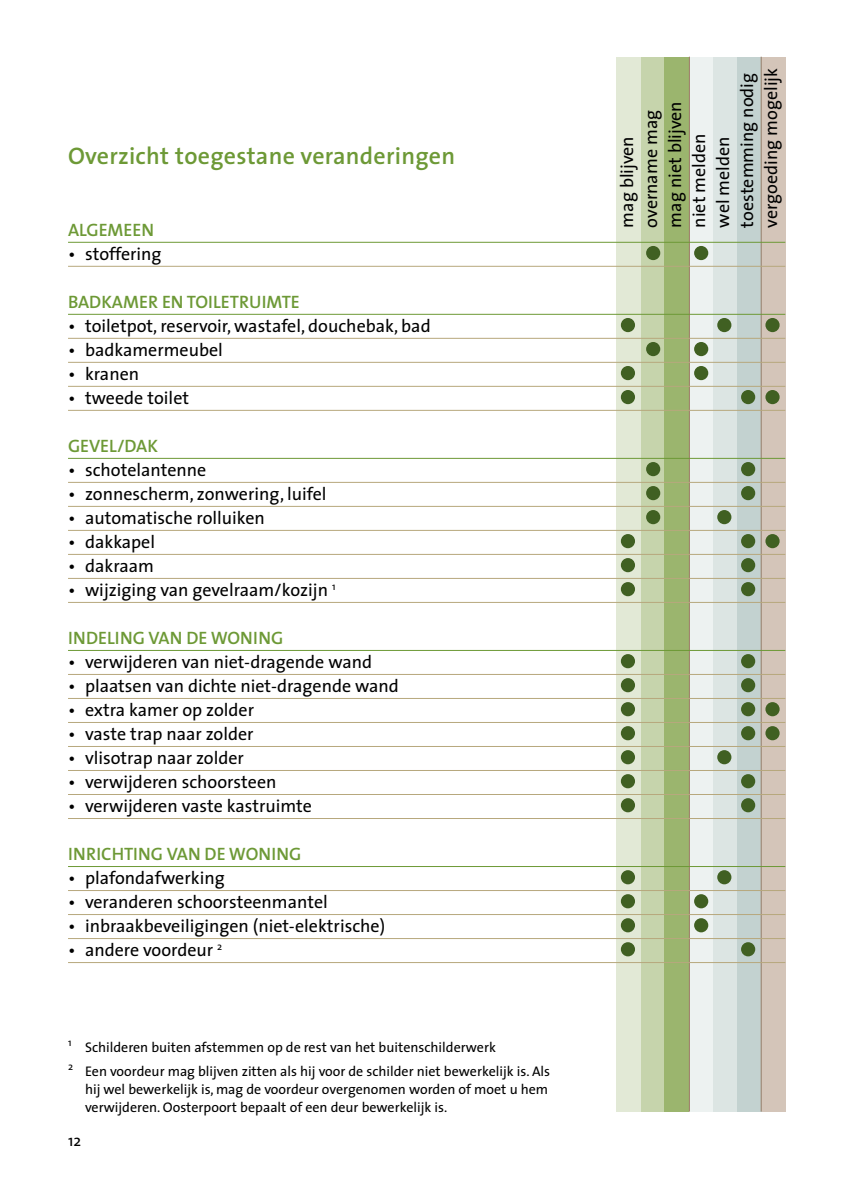
<style>
.page{position:relative;width:842px;height:1191px;background:#fff}
.page>*{position:absolute;margin:0;border:0;box-sizing:border-box;transform-origin:0 0}
.t1{font:600 24px "The Sans";letter-spacing:.01em;color:#6d9936}
.t2{font:18px/24px "The Sans";color:#000}
.t3{font:600 18px "The Sans";color:#6d9936}
.t4{font:16px "The Sans";color:#000}
.t5{font:14px/24px "The Sans";color:#000}
</style>
<div class="page">
<div style="left:713px;top:57px;width:27px;height:1054px;background:#dce5e3"></div>
<div style="left:759px;top:57px;width:26px;height:1054px;background:#d4c5b9"></div>
<div style="left:737px;top:57px;width:24px;height:1054px;background:#c3d2d0"></div>
<div style="left:641px;top:57px;width:24px;height:1054px;background:#c6d4ac"></div>
<div style="left:687px;top:57px;width:26px;height:1054px;background:#edf2f1"></div>
<div style="left:665px;top:57px;width:24px;height:1054px;background:#9bb56e"></div>
<div style="left:617px;top:57px;width:24px;height:1054px;background:#e2e9d6"></div>
<hr style="left:689px;top:57px;width:1px;height:1054px;background:#9a7962">
<hr style="left:761px;top:57px;width:1px;height:1054px;background:#9a7962">
<hr style="left:68px;top:242px;width:717px;height:1px;background:#6d9936">
<hr style="left:68px;top:266px;width:717px;height:1px;background:#b7a87d">
<hr style="left:68px;top:314px;width:717px;height:1px;background:#6d9936">
<hr style="left:68px;top:338px;width:717px;height:1px;background:#b7a87d">
<hr style="left:68px;top:362px;width:717px;height:1px;background:#b7a87d">
<hr style="left:68px;top:386px;width:717px;height:1px;background:#b7a87d">
<hr style="left:68px;top:410px;width:717px;height:1px;background:#b7a87d">
<hr style="left:68px;top:458px;width:717px;height:1px;background:#6d9936">
<hr style="left:68px;top:482px;width:717px;height:1px;background:#b7a87d">
<hr style="left:68px;top:506px;width:717px;height:1px;background:#b7a87d">
<hr style="left:68px;top:530px;width:717px;height:1px;background:#b7a87d">
<hr style="left:68px;top:554px;width:717px;height:1px;background:#b7a87d">
<hr style="left:68px;top:578px;width:717px;height:1px;background:#b7a87d">
<hr style="left:68px;top:602px;width:717px;height:1px;background:#b7a87d">
<hr style="left:68px;top:650px;width:717px;height:1px;background:#6d9936">
<hr style="left:68px;top:674px;width:717px;height:1px;background:#b7a87d">
<hr style="left:68px;top:698px;width:717px;height:1px;background:#b7a87d">
<hr style="left:68px;top:722px;width:717px;height:1px;background:#b7a87d">
<hr style="left:68px;top:746px;width:717px;height:1px;background:#b7a87d">
<hr style="left:68px;top:770px;width:717px;height:1px;background:#b7a87d">
<hr style="left:68px;top:794px;width:717px;height:1px;background:#b7a87d">
<hr style="left:68px;top:818px;width:717px;height:1px;background:#b7a87d">
<hr style="left:68px;top:866px;width:717px;height:1px;background:#6d9936">
<hr style="left:68px;top:890px;width:717px;height:1px;background:#b7a87d">
<hr style="left:68px;top:914px;width:717px;height:1px;background:#b7a87d">
<hr style="left:68px;top:938px;width:717px;height:1px;background:#b7a87d">
<hr style="left:68px;top:962px;width:717px;height:1px;background:#b7a87d">
<div style="left:646px;top:246px;width:14px;height:14px;background:#406022;border-radius:50%"></div>
<div style="left:694px;top:246px;width:14px;height:14px;background:#406022;border-radius:50%"></div>
<div style="left:621px;top:318px;width:14px;height:14px;background:#406022;border-radius:50%"></div>
<div style="left:717px;top:318px;width:14px;height:14px;background:#406022;border-radius:50%"></div>
<div style="left:765px;top:318px;width:15px;height:14px;background:#406022;border-radius:50%"></div>
<div style="left:646px;top:342px;width:14px;height:14px;background:#406022;border-radius:50%"></div>
<div style="left:694px;top:342px;width:14px;height:14px;background:#406022;border-radius:50%"></div>
<div style="left:621px;top:366px;width:14px;height:14px;background:#406022;border-radius:50%"></div>
<div style="left:694px;top:366px;width:14px;height:14px;background:#406022;border-radius:50%"></div>
<div style="left:621px;top:390px;width:14px;height:14px;background:#406022;border-radius:50%"></div>
<div style="left:741px;top:390px;width:14px;height:14px;background:#406022;border-radius:50%"></div>
<div style="left:765px;top:390px;width:15px;height:14px;background:#406022;border-radius:50%"></div>
<div style="left:646px;top:462px;width:14px;height:14px;background:#406022;border-radius:50%"></div>
<div style="left:741px;top:462px;width:14px;height:14px;background:#406022;border-radius:50%"></div>
<div style="left:646px;top:486px;width:14px;height:14px;background:#406022;border-radius:50%"></div>
<div style="left:741px;top:486px;width:14px;height:14px;background:#406022;border-radius:50%"></div>
<div style="left:646px;top:510px;width:14px;height:14px;background:#406022;border-radius:50%"></div>
<div style="left:717px;top:510px;width:14px;height:14px;background:#406022;border-radius:50%"></div>
<div style="left:621px;top:534px;width:14px;height:14px;background:#406022;border-radius:50%"></div>
<div style="left:741px;top:534px;width:14px;height:14px;background:#406022;border-radius:50%"></div>
<div style="left:765px;top:534px;width:15px;height:14px;background:#406022;border-radius:50%"></div>
<div style="left:621px;top:558px;width:14px;height:14px;background:#406022;border-radius:50%"></div>
<div style="left:741px;top:558px;width:14px;height:14px;background:#406022;border-radius:50%"></div>
<div style="left:621px;top:582px;width:14px;height:14px;background:#406022;border-radius:50%"></div>
<div style="left:741px;top:582px;width:14px;height:14px;background:#406022;border-radius:50%"></div>
<div style="left:621px;top:654px;width:14px;height:14px;background:#406022;border-radius:50%"></div>
<div style="left:741px;top:654px;width:14px;height:14px;background:#406022;border-radius:50%"></div>
<div style="left:621px;top:678px;width:14px;height:14px;background:#406022;border-radius:50%"></div>
<div style="left:741px;top:678px;width:14px;height:14px;background:#406022;border-radius:50%"></div>
<div style="left:621px;top:702px;width:14px;height:14px;background:#406022;border-radius:50%"></div>
<div style="left:741px;top:702px;width:14px;height:14px;background:#406022;border-radius:50%"></div>
<div style="left:765px;top:702px;width:15px;height:14px;background:#406022;border-radius:50%"></div>
<div style="left:621px;top:726px;width:14px;height:14px;background:#406022;border-radius:50%"></div>
<div style="left:741px;top:726px;width:14px;height:14px;background:#406022;border-radius:50%"></div>
<div style="left:765px;top:726px;width:15px;height:14px;background:#406022;border-radius:50%"></div>
<div style="left:621px;top:750px;width:14px;height:14px;background:#406022;border-radius:50%"></div>
<div style="left:717px;top:750px;width:14px;height:14px;background:#406022;border-radius:50%"></div>
<div style="left:621px;top:774px;width:14px;height:14px;background:#406022;border-radius:50%"></div>
<div style="left:741px;top:774px;width:14px;height:14px;background:#406022;border-radius:50%"></div>
<div style="left:621px;top:798px;width:14px;height:14px;background:#406022;border-radius:50%"></div>
<div style="left:741px;top:798px;width:14px;height:14px;background:#406022;border-radius:50%"></div>
<div style="left:621px;top:870px;width:14px;height:14px;background:#406022;border-radius:50%"></div>
<div style="left:717px;top:870px;width:14px;height:14px;background:#406022;border-radius:50%"></div>
<div style="left:621px;top:894px;width:14px;height:14px;background:#406022;border-radius:50%"></div>
<div style="left:694px;top:894px;width:14px;height:14px;background:#406022;border-radius:50%"></div>
<div style="left:621px;top:918px;width:14px;height:14px;background:#406022;border-radius:50%"></div>
<div style="left:694px;top:918px;width:14px;height:14px;background:#406022;border-radius:50%"></div>
<div style="left:621px;top:942px;width:14px;height:14px;background:#406022;border-radius:50%"></div>
<div style="left:741px;top:942px;width:14px;height:14px;background:#406022;border-radius:50%"></div>
<h1 class="t1" style="left:68px;top:136px;width:389px">Overzicht toegestane veranderingen</h1>
<p class="t3" style="left:68px;top:215px;width:88px">ALGEMEEN</p>
<p class="t2" style="left:68px;top:241px;width:95px">• stoffering</p>
<p class="t3" style="left:68px;top:287px;width:233px">BADKAMER EN TOILETRUIMTE</p>
<p class="t2" style="left:68px;top:313px;width:364px">• toiletpot, reservoir, wastafel, douchebak, bad</p>
<p class="t2" style="left:68px;top:337px;width:156px">• badkamermeubel</p>
<p class="t2" style="left:68px;top:361px;width:73px">• kranen</p>
<p class="t2" style="left:68px;top:385px;width:123px">• tweede toilet</p>
<p class="t3" style="left:68px;top:431px;width:91px">GEVEL/DAK</p>
<p class="t2" style="left:68px;top:457px;width:140px">• schotelantenne</p>
<p class="t2" style="left:68px;top:481px;width:260px">• zonnescherm, zonwering, luifel</p>
<p class="t2" style="left:68px;top:505px;width:198px">• automatische rolluiken</p>
<p class="t2" style="left:68px;top:529px;width:89px">• dakkapel</p>
<p class="t2" style="left:68px;top:553px;width:87px">• dakraam</p>
<p class="t2" style="left:68px;top:577px;width:269px">• wijziging van gevelraam/kozijn <sup>1</sup></p>
<p class="t3" style="left:68px;top:623px;width:217px">INDELING VAN DE WONING</p>
<p class="t2" style="left:68px;top:649px;width:306px">• verwijderen van niet-dragende wand</p>
<p class="t2" style="left:68px;top:673px;width:332px">• plaatsen van dichte niet-dragende wand</p>
<p class="t2" style="left:68px;top:697px;width:188px">• extra kamer op zolder</p>
<p class="t2" style="left:68px;top:721px;width:187px">• vaste trap naar zolder</p>
<p class="t2" style="left:68px;top:745px;width:177px">• vlisotrap naar zolder</p>
<p class="t2" style="left:68px;top:769px;width:210px">• verwijderen schoorsteen</p>
<p class="t2" style="left:68px;top:793px;width:245px">• verwijderen vaste kastruimte</p>
<p class="t3" style="left:68px;top:839px;width:235px">INRICHTING VAN DE WONING</p>
<p class="t2" style="left:68px;top:865px;width:158px">• plafondafwerking</p>
<p class="t2" style="left:68px;top:889px;width:261px">• veranderen schoorsteenmantel</p>
<p class="t2" style="left:68px;top:913px;width:319px">• inbraakbeveiligingen (niet-elektrische)</p>
<p class="t2" style="left:68px;top:937px;width:156px">• andere voordeur <sup>2</sup></p>
<p class="t5" style="left:68px;top:1034px;width:484px"><sup>1</sup> Schilderen buiten afstemmen op de rest van het buitenschilderwerk<br><sup>2</sup> Een voordeur mag blijven zitten als hij voor de schilder niet bewerkelijk is. Als</p>
<p class="t5" style="left:85px;top:1079px;width:465px;line-height:18px">hij wel bewerkelijk is, mag de voordeur overgenomen worden of moet u hem verwijderen. Oosterpoort bepaalt of een deur bewerkelijk is.</p>
<p class="t4" style="left:68px;top:1127px;width:15px">12</p>
<p class="t2" style="left:615px;top:228px;width:161px;rotate:-90deg">mag blijven overname mag<br>mag niet blijven niet melden<br>wel melden toestemming nodig vergoeding mogelijk</p>
</div>
